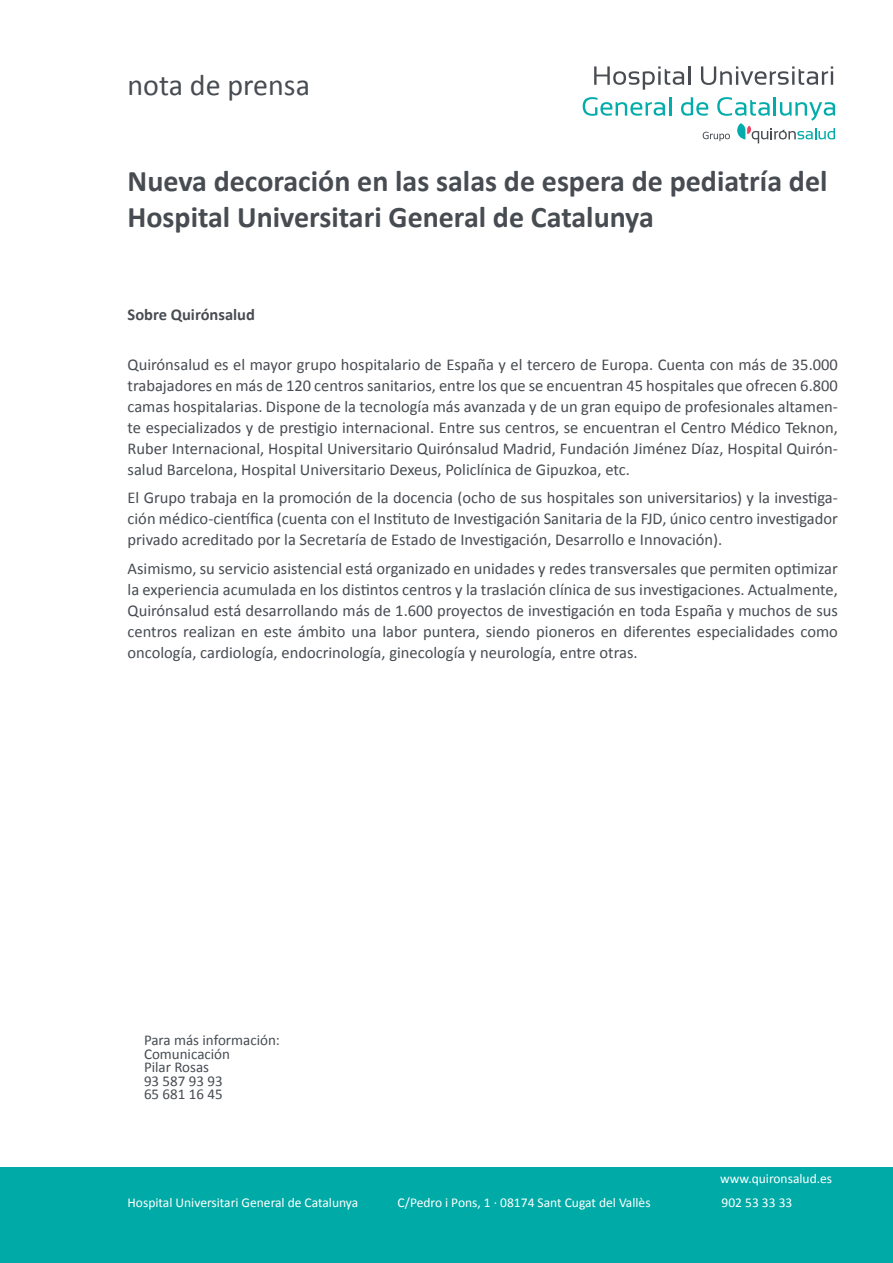
<style>
.page{position:relative;width:893px;height:1263px;background:#fff}
.page>*{position:absolute;margin:0;border:0;box-sizing:border-box;transform-origin:0 0}
.t1{font:700 30px/36px "Calibri";color:#474c52}
.t2{font:30px "Calibri";color:#474c52}
.t3{font:16.5px/21px "Calibri";color:#474c52;text-align:justify}
.t4{font:700 16.5px "Calibri";color:#474c52}
.t5{font:15px/13.5px "Calibri";color:#474c52}
.t6{font:13.5px "Calibri";color:#fff}
</style>
<div class="page">
<div style="left:0;top:1167px;width:893px;height:96px;background:#00aaa6"></div>
<svg style="left:594px;top:66px;width:96px;height:24px"></svg>
<svg style="left:701px;top:66px;width:132px;height:19px"></svg>
<svg style="left:583px;top:97px;width:88px;height:19px"></svg>
<svg style="left:681px;top:97px;width:154px;height:46px"></svg>
<h1 class="t2" style="left:128px;top:66px;width:184px">nota de prensa</h1>
<h1 class="t1" style="left:128px;top:163px;width:701px">Nueva decoración en las salas de espera de pediatría del<br>Hospital Universitari General de Catalunya</h1>
<p class="t4" style="left:128px;top:304px;width:129px">Sobre Quirónsalud</p>
<p class="t3" style="left:128px;top:354px;width:712px">Quirónsalud es el mayor grupo hospitalario de España y el tercero de Europa. Cuenta con más de 35.000 trabajadores en más de 120 centros sanitarios, entre los que se encuentran 45 hospitales que ofrecen 6.800 camas hospitalarias. Dispone de la tecnología más avanzada y de un gran equipo de profesionales altamen&shy;te especializados y de prestigio internacional. Entre sus centros, se encuentran el Centro Médico Teknon, Ruber Internacional, Hospital Universitario Quirónsalud Madrid, Fundación Jiménez Díaz, Hospital Quirón&shy;salud Barcelona, Hospital Universitario Dexeus, Policlínica de Gipuzkoa, etc.</p>
<p class="t3" style="left:128px;top:487px;width:712px">El Grupo trabaja en la promoción de la docencia (ocho de sus hospitales son universitarios) y la investiga&shy;ción médico-científica (cuenta con el Instituto de Investigación Sanitaria de la FJD, único centro investigador privado acreditado por la Secretaría de Estado de Investigación, Desarrollo e Innovación).</p>
<p class="t3" style="left:128px;top:558px;width:712px">Asimismo, su servicio asistencial está organizado en unidades y redes transversales que permiten optimizar la experiencia acumulada en los distintos centros y la traslación clínica de sus investigaciones. Actualmente, Quirónsalud está desarrollando más de 1.600 proyectos de investigación en toda España y muchos de sus centros realizan en este ámbito una labor puntera, siendo pioneros en diferentes especialidades como oncología, cardiología, endocrinología, ginecología y neurología, entre otras.</p>
<p class="t5" style="left:144px;top:1033px;width:137px">Para más información:<br>Comunicación<br>Pilar Rosas<br>93 587 93 93<br>65 681 16 45</p>
<p class="t6" style="left:720px;top:1170px;width:113px">www.quironsalud.es</p>
<p class="t6" style="left:128px;top:1194px;width:232px">Hospital Universitari General de Catalunya</p>
<p class="t6" style="left:398px;top:1194px;width:255px">C/Pedro i Pons, 1 · 08174 Sant Cugat del Vallès</p>
<p class="t6" style="left:722px;top:1194px;width:72px">902 53 33 33</p>
</div>
